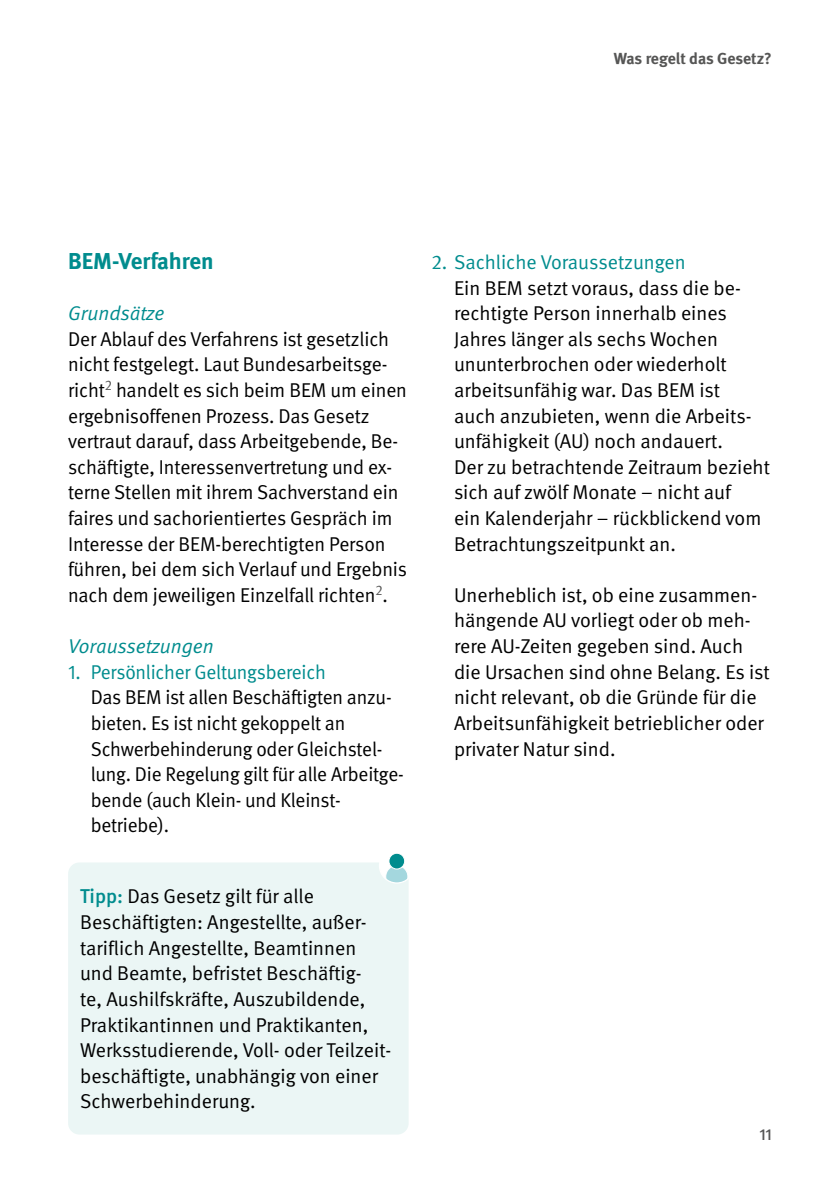
<style>
.page{position:relative;width:840px;height:1191px;background:#fff}
.page>*{position:absolute;margin:0;border:0;box-sizing:border-box;transform-origin:0 0}
.Überschriften_H2_ohne_Zahl{font:700 23px "DGUV Meta";color:#008c8e}
.Fließtext_FT_ohne_Abstand{font:20px/25.6px "DGUV Meta";letter-spacing:-.005em;color:#000}
.Überschriften_H3_ohne_Zahl{font:italic 20px "DGUV Meta";color:#008c8e}
.t1{font:700 16px "DGUV Meta";letter-spacing:-.005em;color:#565655}
.t2{font:500 16px "DGUV Meta";color:#565655}
.s1{color:#008c8e}
.s2{font-weight:500;color:#008c8e}
</style>
<div class="page">
<div style="left:68px;top:862px;width:340px;height:272px;background:#ebf6f5;border-radius:11px"></div>
<div style="left:379px;top:848px;width:35px;height:35px;background:#fff;border-radius:50%"></div>
<svg style="left:385px;top:866px;width:23px;height:17px"></svg>
<div style="left:389px;top:853px;width:15px;height:16px;background:#008c8e;border-radius:50%"></div>
<div style="left:388px;top:853px;width:17px;height:16px;border:1px solid #fff;border-radius:50%"></div>
<div style="left:378px;top:847px;width:36px;height:36px;border:1px solid #fff;border-radius:50%"></div>
<p class="t1" style="left:613px;top:49px;width:159px">Was regelt das Gesetz?</p>
<h2 class="Überschriften_H2_ohne_Zahl" style="left:68px;top:247px;width:147px">BEM-Verfahren</h2>
<h3 class="Überschriften_H3_ohne_Zahl" style="left:68px;top:302px;width:98px">Grundsätze</h3>
<p class="Fließtext_FT_ohne_Abstand" style="left:68px;top:326px;width:340px">Der Ablauf des Verfahrens ist gesetzlich nicht festgelegt. Laut Bundesarbeitsge&shy;richt<sup>2</sup> handelt es sich beim BEM um einen ergebnisoffenen Prozess. Das Gesetz vertraut darauf, dass Arbeitgebende, Be&shy;schäftigte, Interessenvertretung und ex&shy;terne Stellen mit ihrem Sachverstand ein faires und sachorientiertes Gespräch im Interesse der BEM-berechtigten Person führen, bei dem sich Verlauf und Ergebnis nach dem jeweiligen Einzelfall richten<sup>2</sup>.</p>
<h3 class="Überschriften_H3_ohne_Zahl" style="left:68px;top:634px;width:147px">Voraussetzungen</h3>
<p class="Fließtext_FT_ohne_Abstand" style="left:91px;top:659px;width:314px;text-indent:-23px"><span class="s1">1. Persönlicher Geltungsbereich<br></span>Das BEM ist allen Beschäftigten anzu&shy;bieten. Es ist nicht gekoppelt an<br>Schwerbehinderung oder Gleichstel&shy;lung. Die Regelung gilt für alle Arbeitge&shy;bende (auch Klein- und Kleinst&shy;betriebe).</p>
<p class="Fließtext_FT_ohne_Abstand" style="left:80px;top:884px;width:312px"><span class="s2">Tipp:</span> Das Gesetz gilt für alle Beschäftigten: Angestellte, außer&shy;tariflich Angestellte, Beamtinnen und Beamte, befristet Beschäftig-<br>te, Aushilfskräfte, Auszubildende, Praktikantinnen und Praktikanten, Werksstudierende, Voll- oder Teilzeit&shy;beschäftigte, unabhängig von einer Schwerbehinderung.</p>
<p class="Fließtext_FT_ohne_Abstand" style="left:454px;top:250px;width:317px;text-indent:-23px"><span class="s1">2. Sachliche Voraussetzungen<br></span>Ein BEM setzt voraus, dass die be&shy;rechtigte Person innerhalb eines Jahres länger als sechs Wochen ununterbrochen oder wiederholt arbeitsunfähig war. Das BEM ist<br>auch anzubieten, wenn die Arbeits&shy;unfähigkeit (AU) noch andauert.<br>Der zu betrachtende Zeitraum bezieht sich auf zwölf Monate – nicht auf<br>ein Kalenderjahr – rückblickend vom Betrachtungszeitpunkt an.</p>
<p class="Fließtext_FT_ohne_Abstand" style="left:454px;top:582px;width:317px">Unerheblich ist, ob eine zusammen&shy;hängende AU vorliegt oder ob meh&shy;rere AU-Zeiten gegeben sind. Auch die Ursachen sind ohne Belang. Es ist nicht relevant, ob die Gründe für die Arbeitsunfähigkeit betrieblicher oder privater Natur sind.</p>
<p class="t2" style="left:759px;top:1124px;width:14px">11</p>
</div>
